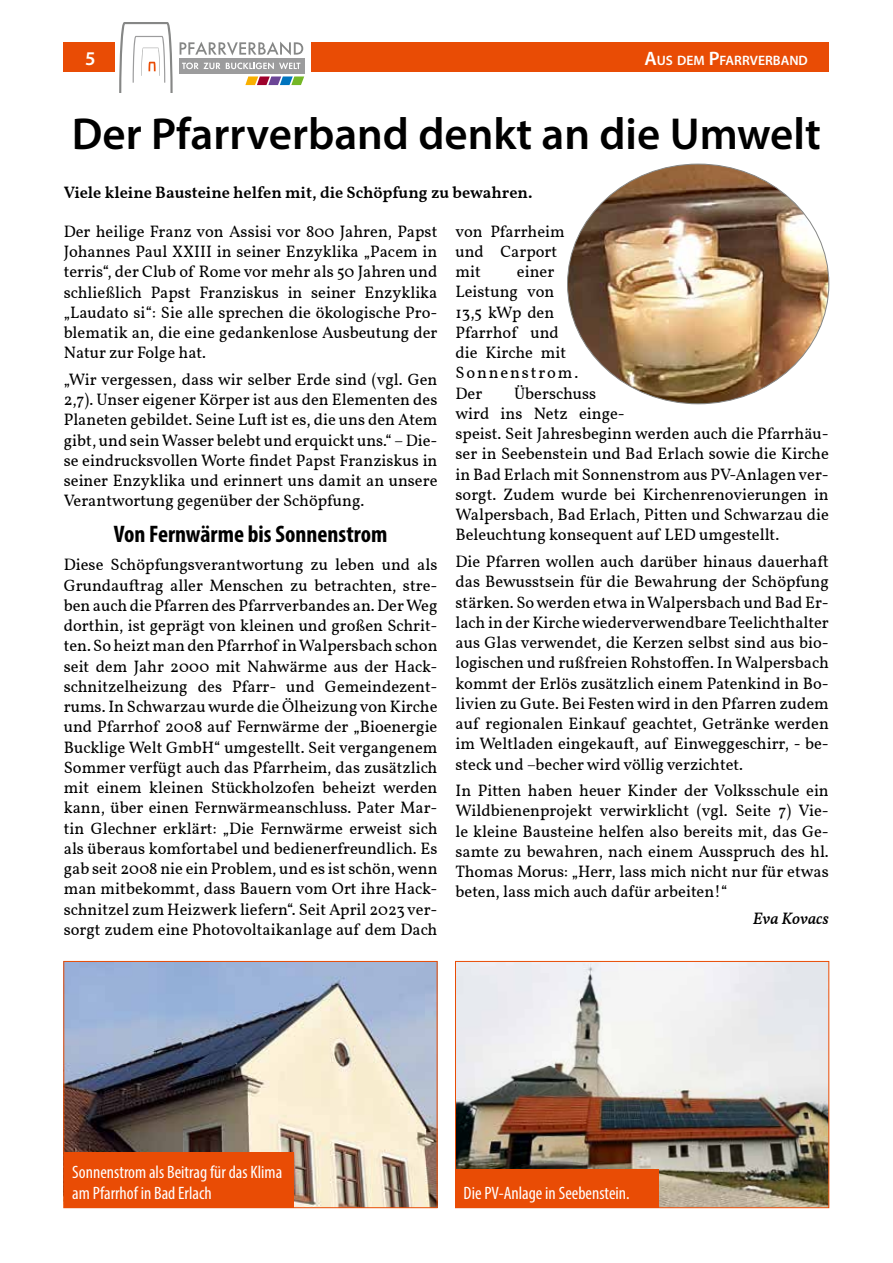
<style>
.page{position:relative;width:893px;height:1263px;background:#fff}
.page>*{position:absolute;margin:0;border:0;box-sizing:border-box;transform-origin:0 0}
.t1{font:600 45px "Myriad Pro";color:#000}
.t2{font:700 condensed 24px "Myriad Pro";color:#000}
.t3{font:600 19.5px "Myriad Pro";color:#fff}
.t4{font:condensed 18px/21.6px "Myriad Pro";color:#fff}
.t5{font:16.5px/20.2px "Vollkorn";color:#000;text-align:justify}
.t6{font:600 16.5px "Vollkorn";color:#000}
.t7{font:italic 500 16.5px "Vollkorn";color:#000}
.t8{font:600 13.65px "Myriad Pro";color:#fff}
.s1{font-size:19.5px}
</style>
<div class="page">
<div style="left:64px;top:43px;width:765px;height:29px;background:#e94c05"></div>
<div style="left:115px;top:22px;width:195px;height:71px;background:#fff"></div>
<div style="left:179px;top:58px;width:125px;height:15px;background:#9c9c9d"></div>
<svg style="left:182px;top:63px;width:38px;height:6px"></svg>
<svg style="left:226px;top:63px;width:74px;height:6px"></svg>
<svg style="left:180px;top:42px;width:123px;height:13px"></svg>
<svg style="left:119px;top:22px;width:54px;height:71px"></svg>
<svg style="left:245px;top:76px;width:59px;height:9px"></svg>
<img style="left:65px;top:963px;width:370px;height:243px">
<div style="left:63px;top:961px;width:374px;height:247px;border:1px solid #e94c05"></div>
<img style="left:457px;top:963px;width:370px;height:243px">
<div style="left:455px;top:961px;width:374px;height:247px;border:1px solid #e94c05"></div>
<div style="left:455px;top:1169px;width:203px;height:39px;background:#e94c05"></div>
<img style="left:567px;top:164px;width:262px;height:240px">
<div style="left:64px;top:1152px;width:229px;height:56px;background:#e94c05"></div>
<p class="t3" style="left:85px;top:46px;width:12px">5</p>
<p class="t8" style="left:644px;top:51px;width:165px"><span class="s1">A</span>US DEM <span class="s1">P</span>FARRVERBAND</p>
<h1 class="t1" style="left:72px;top:105px;width:750px">Der Pfarrverband denkt an die Umwelt</h1>
<p class="t6" style="left:64px;top:180px;width:470px">Viele kleine Bausteine helfen mit, die Schöpfung zu bewahren.</p>
<p class="t5" style="left:64px;top:220px;width:375px">Der heilige Franz von Assisi vor 800 Jahren, Papst Johannes Paul XXIII in seiner Enzyklika „Pacem in terris“, der Club of Rome vor mehr als 50 Jahren und schließlich Papst Franziskus in seiner Enzyklika „Laudato si“: Sie alle sprechen die ökologische Pro&shy;blematik an, die eine gedankenlose Ausbeutung der Natur zur Folge hat.</p>
<p class="t5" style="left:64px;top:368px;width:375px">„Wir vergessen, dass wir selber Erde sind (vgl. Gen 2,7). Unser eigener Körper ist aus den Elementen des Planeten gebildet. Seine Luft ist es, die uns den Atem gibt, und sein Wasser belebt und erquickt uns.“ – Die&shy;se eindrucksvollen Worte findet Papst Franziskus in seiner Enzyklika und erinnert uns damit an unsere Verantwortung gegenüber der Schöpfung.</p>
<h2 class="t2" style="left:114px;top:519px;width:275px">Von Fernwärme bis Sonnenstrom</h2>
<p class="t5" style="left:64px;top:554px;width:375px">Diese Schöpfungsverantwortung zu leben und als Grundauftrag aller Menschen zu betrachten, stre&shy;ben auch die Pfarren des Pfarrverbandes an. Der Weg dorthin, ist geprägt von kleinen und großen Schrit&shy;ten. So heizt man den Pfarrhof in Walpersbach schon seit dem Jahr 2000 mit Nahwärme aus der Hack&shy;schnitzelheizung des Pfarr- und Gemeindezent&shy;rums. In Schwarzau wurde die Ölheizung von Kirche und Pfarrhof 2008 auf Fernwärme der „Bioenergie Bucklige Welt GmbH“ umgestellt. Seit vergangenem Sommer verfügt auch das Pfarrheim, das zusätzlich mit einem kleinen Stückholzofen beheizt werden kann, über einen Fernwärmeanschluss. Pater Mar&shy;tin Glechner erklärt: „Die Fernwärme erweist sich als überaus komfortabel und bedienerfreundlich. Es gab seit 2008 nie ein Problem, und es ist schön, wenn man mitbekommt, dass Bauern vom Ort ihre Hack&shy;schnitzel zum Heizwerk liefern“. Seit April 2023 ver&shy;sorgt zudem eine Photovoltaikanlage auf dem Dach</p>
<p class="t5" style="left:455px;top:220px;width:111px;text-align:left">von Pfarrheim und Carport mit</p>
<p class="t5" style="left:455px;top:261px;width:124px;text-align:left;text-indent:61px">einer<br>Leistung von<br>13,5 kWp den<br>Pfarrhof und die Kirche mit<br>Sonnenstrom.<br>Der</p>
<p class="t5" style="left:455px;top:382px;width:375px;text-align:left;text-indent:59px">Überschuss<br>wird ins Netz einge-<br>speist. Seit Jahresbeginn werden auch die Pfarrhäu&shy;ser in Seebenstein und Bad Erlach sowie die Kirche in Bad Erlach mit Sonnenstrom aus PV-Anlagen ver&shy;sorgt. Zudem wurde bei Kirchenrenovierungen in Walpersbach, Bad Erlach, Pitten und Schwarzau die Beleuchtung konsequent auf LED umgestellt.</p>
<p class="t5" style="left:455px;top:550px;width:375px">Die Pfarren wollen auch darüber hinaus dauerhaft das Bewusstsein für die Bewahrung der Schöpfung stärken. So werden etwa in Walpersbach und Bad Er&shy;lach in der Kirche wiederverwendbare Teelichthalter aus Glas verwendet, die Kerzen selbst sind aus bio&shy;logischen und rußfreien Rohstoffen. In Walpersbach kommt der Erlös zusätzlich einem Patenkind in Bo&shy;livien zu Gute. Bei Festen wird in den Pfarren zudem auf regionalen Einkauf geachtet, Getränke werden im Weltladen eingekauft, auf Einweggeschirr, - be&shy;steck und –becher wird völlig verzichtet.</p>
<p class="t5" style="left:455px;top:779px;width:375px">In Pitten haben heuer Kinder der Volksschule ein Wildbienenprojekt verwirklicht (vgl. Seite 7) Vie&shy;le kleine Bausteine helfen also bereits mit, das Ge&shy;samte zu bewahren, nach einem Ausspruch des hl.<br>Thomas Morus: „Herr, lass mich nicht nur für etwas beten, lass mich auch dafür arbeiten!“</p>
<p class="t7" style="left:753px;top:906px;width:78px">Eva Kovacs</p>
<p class="t4" style="left:72px;top:1160px;width:211px">Sonnenstrom als Beitrag für das Klima am Pfarrhof in Bad Erlach</p>
<p class="t4" style="left:464px;top:1182px;width:168px">Die PV-Anlage in Seebenstein.</p>
</div>
